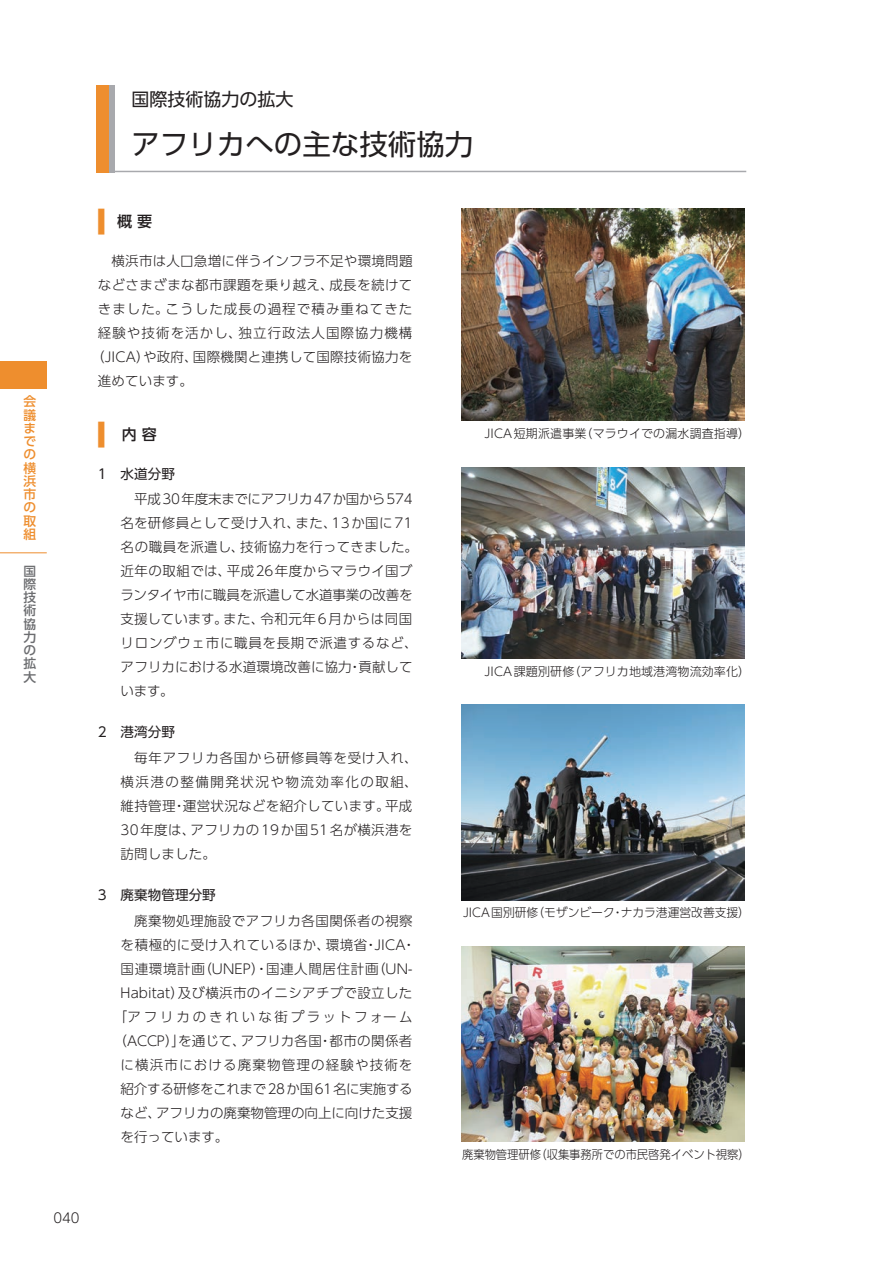
<style>
.page{position:relative;width:893px;height:1263px;background:#fff}
.page>*{position:absolute;margin:0;border:0;box-sizing:border-box;transform-origin:0 0}
.t1{font:28.5px "UD Shin Go Pro";color:#231f20}
.t2{font:18px "UD Shin Go Pro";color:#231f20}
.t3{font:500 15px "UD Shin Go Pro";color:#231f20}
.t4{font:300 13.5px/24px "UD Shin Go Pro";letter-spacing:.03em;color:#231f20}
.t5{font:300 13.5px "UD Shin Go Pro";letter-spacing:.08em;color:#231f20}
.t6{font:300 13.5px/25.7px "UD Shin Go Pro";letter-spacing:-.025em;color:#231f20}
.t7{font:300 13.5px "UD Shin Go Pro";color:#231f20}
.t8{font:300 13.5px/25.7px "UD Shin Go Pro";letter-spacing:.055em;color:#231f20}
.t9{font:300 13.5px "UD Shin Go Pro";letter-spacing:.05em;color:#231f20}
.t10{font:300 13.5px "UD Shin Go Pro";letter-spacing:.005em;color:#231f20}
.t11{font:300 13.5px "UD Shin Go Pro";letter-spacing:-.02em;color:#231f20}
.t12{font:300 13.5px "UD Shin Go Pro";letter-spacing:.085em;color:#231f20}
.t13{font:300 13.5px "UD Shin Go Pro";letter-spacing:.21em;color:#231f20}
.t14{font:500 12.75px/13.2px "UD Shin Go Pro";color:#ee8e2e;text-align:justify}
.t15{font:500 12.75px/13.2px "UD Shin Go Pro";color:#6c6d70;text-align:justify}
.t16{font:300 12px "UD Shin Go Pro";color:#231f20}
.t17{font:300 12px "UD Shin Go Pro";color:#231f20;scale:.94 1}
.s1{font-size:30px;color:#ee8e2e}
.s2{font-weight:400}
</style>
<div class="page">
<hr style="left:111px;top:171px;width:635px;height:1px;background:#a8a9ad">
<div style="left:108px;top:85px;width:7px;height:87px;background:#a8a9ad"></div>
<div style="left:96px;top:85px;width:12px;height:87px;background:#ee8e2e"></div>
<img style="left:461px;top:208px;width:283px;height:213px">
<img style="left:461px;top:467px;width:283px;height:192px">
<img style="left:461px;top:705px;width:283px;height:195px">
<img style="left:461px;top:946px;width:283px;height:196px">
<hr style="left:0;top:553px;width:47px;height:1px;background:#ee8e2e">
<div style="left:0;top:361px;width:47px;height:27px;background:#ee8e2e"></div>
<p class="t14" style="left:23px;top:394px;width:14px">会議までの横浜市の取組</p>
<p class="t15" style="left:23px;top:564px;width:14px">国際技術協力の拡大</p>
<p class="t2" style="left:131px;top:84px;width:163px">国際技術協力の拡大</p>
<p class="t1" style="left:131px;top:122px;width:344px">アフリカへの主な技術協力</p>
<p class="t3" style="left:98px;top:209px;width:56px"><span class="s1">■</span> 概 要</p>
<p class="t4" style="left:98px;top:248px;width:316px">　横浜市は人口急増に伴うインフラ不足や環境問題</p>
<p class="t4" style="left:98px;top:272px;width:316px">などさまざまな都市課題を乗り越え、成長を続けて</p>
<p class="t5" style="left:98px;top:297px;width:316px">きました。こうした成長の過程で積み重ねてきた</p>
<p class="t5" style="left:98px;top:321px;width:316px">経験や技術を活かし、独立行政法人国際協力機構</p>
<p class="t4" style="left:91px;top:344px;width:323px">（JICA）や政府、国際機関と連携して国際技術協力を</p>
<p class="t4" style="left:98px;top:368px;width:97px">進めています。</p>
<p class="t3" style="left:98px;top:422px;width:60px"><span class="s1">■</span> 内 容</p>
<p class="t6" style="left:121px;top:460px;width:293px;text-indent:-23px"><span class="s2">1　水道分野<br></span>　平成30年度末までにアフリカ47か国から574</p>
<p class="t4" style="left:120px;top:511px;width:299px">名を研修員として受け入れ、また、13か国に71名の職員を派遣し、技術協力を行ってきました。近年の取組では、平成26年度からマラウイ国ブランタイヤ市に職員を派遣して水道事業の改善を支援しています。また、令和元年6月からは同国リロングウェ市に職員を長期で派遣するなど、アフリカにおける水道環境改善に協力・貢献しています。</p>
<p class="t8" style="left:121px;top:719px;width:298px;text-indent:-23px"><span class="s2">2　港湾分野<br></span>　毎年アフリカ各国から研修員等を受け入れ、</p>
<p class="t4" style="left:121px;top:769px;width:298px">横浜港の整備開発状況や物流効率化の取組、維持管理・運営状況などを紹介しています。平成<br>30年度は、アフリカの19か国51名が横浜港を訪問しました。</p>
<p class="t4" style="left:121px;top:882px;width:293px;line-height:25.7px;text-indent:-23px"><span class="s2">3　廃棄物管理分野<br></span>　廃棄物処理施設でアフリカ各国関係者の視察</p>
<p class="t4" style="left:121px;top:932px;width:297px">を積極的に受け入れているほか、環境省・JICA・</p>
<p class="t9" style="left:121px;top:958px;width:293px">国連環境計画（UNEP）・国連人間居住計画（UN-</p>
<p class="t4" style="left:121px;top:980px;width:293px">Habitat）及び横浜市のイニシアチブで設立した</p>
<p class="t13" style="left:114px;top:1006px;width:300px">「アフリカのきれいな街プラットフォーム</p>
<p class="t10" style="left:114px;top:1030px;width:300px">（ACCP）」を通じて、アフリカ各国・都市の関係者</p>
<p class="t12" style="left:121px;top:1054px;width:293px">に横浜市における廃棄物管理の経験や技術を</p>
<p class="t11" style="left:121px;top:1078px;width:294px">紹介する研修をこれまで28か国61名に実施する</p>
<p class="t7" style="left:121px;top:1102px;width:293px">など、アフリカの廃棄物管理の向上に向けた支援</p>
<p class="t7" style="left:121px;top:1126px;width:109px">を行っています。</p>
<p class="t16" style="left:484px;top:424px;width:267px">JICA短期派遣事業（マラウイでの漏水調査指導）</p>
<p class="t16" style="left:484px;top:661px;width:267px">JICA課題別研修（アフリカ地域港湾物流効率化）</p>
<p class="t16" style="left:463px;top:903px;width:289px">JICA国別研修（モザンビーク・ナカラ港運営改善支援）</p>
<p class="t17" style="left:462px;top:1144px;width:307px">廃棄物管理研修（収集事務所での市民啓発イベント視察）</p>
<p class="t4" style="left:54px;top:1206px;width:28px">040</p>
</div>
